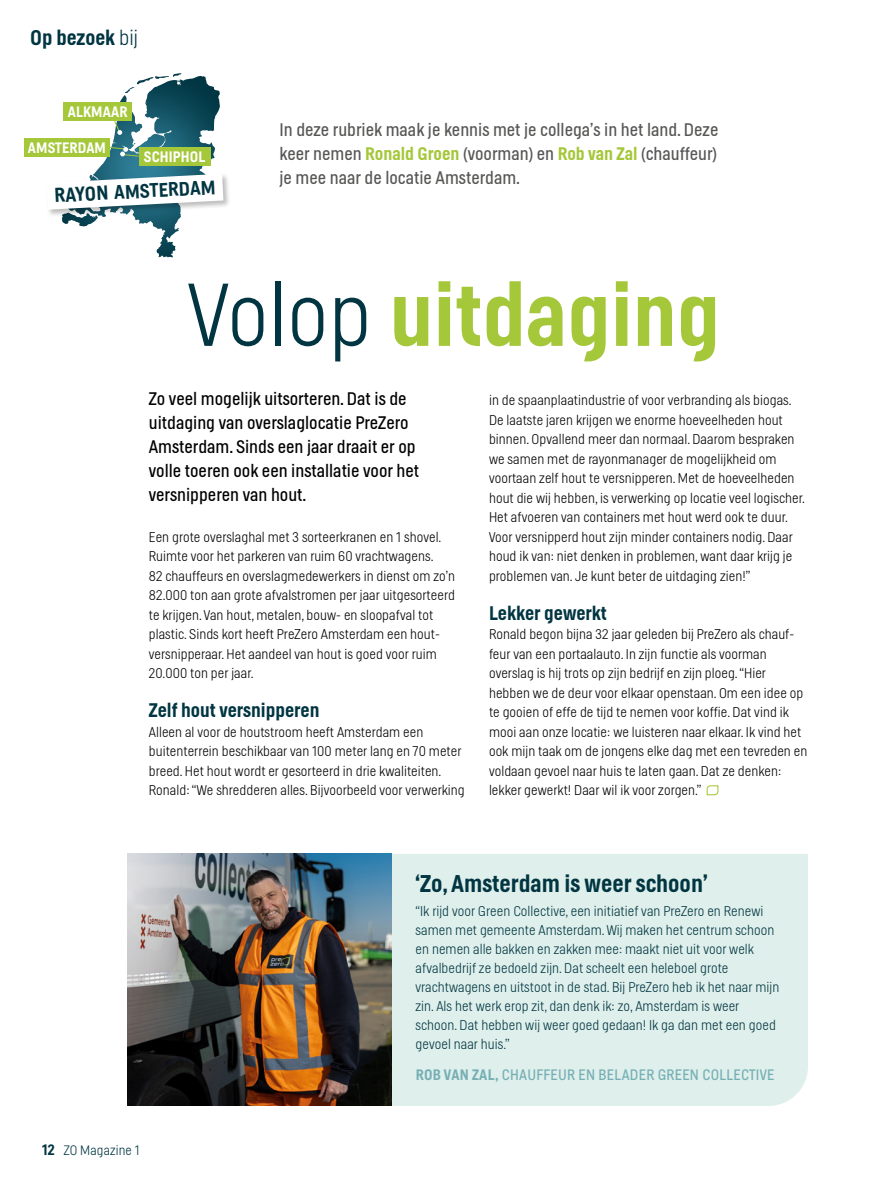
<style>
.page{position:relative;width:893px;height:1191px;background:#fff}
.page>*{position:absolute;margin:0;border:0;box-sizing:border-box;transform-origin:0 0}
.t1{font:500 88.2px "Helsinki";color:#a5c73a}
.t2{font:500 24px "Helsinki";color:#003541}
.t3{font:500 21px "Helsinki";color:#003541}
.t4{font:500 19.5px "Helsinki";color:#003541}
.t5{font:500 19.5px "Helsinki";color:#003541}
.t6{font:300 18px/24px "Helsinki";color:#000}
.t7{font:300 18px/24px "Helsinki";color:#575756;text-align:justify}
.t8{font:300 15px "Helsinki";letter-spacing:.02em;color:#75afb5}
.t9{font:500 15px "Helsinki";letter-spacing:.01em;color:#fff}
.t10{font:500 15px "Helsinki";color:#003541}
.t11{font:100 13.95px/19.5px "Helsinki";letter-spacing:.005em;color:#000}
.t12{font:100 13.95px/19px "Helsinki";letter-spacing:.005em;color:#003541}
.t13{font:100 13.5px "Helsinki";letter-spacing:.01em;color:#003541}
.s1{font-weight:100}
.s2{font-size:19.95px}
.s3{font-weight:500;color:#a5c73a}
.s4{font-weight:100;color:#003541}
.s5{font-weight:500}
</style>
<div class="page">
<svg style="left:706px;top:785px;width:13px;height:11px"></svg>
<div style="left:45px;top:172px;width:186px;height:45px;background:#000;opacity:.26"></div>
<div style="left:308px;top:853px;width:500px;height:253px;background:#dfefeb"></div>
<img style="left:128px;top:854px;width:264px;height:252px">
<div style="left:24px;top:138px;width:86px;height:18px;background:#a5c73a"></div>
<svg style="left:47px;top:73px;width:176px;height:185px"></svg>
<h3 class="t3" style="left:30px;top:26px;width:110px">Op bezoek <span class="s1">bij</span></h3>
<p class="t9" style="left:68px;top:103px;width:61px">ALKMAAR</p>
<p class="t9" style="left:28px;top:139px;width:80px">AMSTERDAM</p>
<p class="t9" style="left:144px;top:148px;width:63px">SCHIPHOL</p>
<h3 class="t5" style="left:54px;top:184px;width:163px;rotate:-3deg"><span class="s2">rayon</span> AMSTERDAM</h3>
<p class="t7" style="left:279px;top:117px;width:440px">In deze rubriek maak je kennis met je collega’s in het land. Deze keer nemen <span class="s3">Ronald Groen</span> (voorman) en <span class="s3">Rob van Zal</span> (chauffeur) je mee naar de locatie Amsterdam.</p>
<h1 class="t1" style="left:188px;top:263px;width:533px"><span class="s4">Volop</span> uitdaging</h1>
<p class="t6" style="left:149px;top:386px;width:272px">Zo veel mogelijk uitsorteren. Dat is de uitdaging van overslaglocatie PreZero Amsterdam. Sinds een jaar draait er op volle toeren ook een installatie voor het versnipperen van hout.</p>
<p class="t11" style="left:149px;top:527px;width:308px">Een grote overslaghal met 3 sorteerkranen en 1 shovel.<br>Ruimte voor het parkeren van ruim 60 vrachtwagens.<br>82 chauffeurs en overslagmedewerkers in dienst om zo’n 82.000 ton aan grote afvalstromen per jaar uitgesorteerd te krijgen. Van hout, metalen, bouw- en sloopafval tot plastic. Sinds kort heeft PreZero Amsterdam een hout&shy;versnipperaar. Het aandeel van hout is goed voor ruim 20.000 ton per jaar.</p>
<h3 class="t4" style="left:149px;top:699px;width:172px">Zelf hout versnipperen</h3>
<p class="t11" style="left:149px;top:722px;width:317px">Alleen al voor de houtstroom heeft Amsterdam een buitenterrein beschikbaar van 100 meter lang en 70 meter breed. Het hout wordt er gesorteerd in drie kwaliteiten.<br>Ronald: “We shredderen alles. Bijvoorbeeld voor verwerking</p>
<p class="t11" style="left:489px;top:390px;width:317px">in de spaanplaatindustrie of voor verbranding als biogas.<br>De laatste jaren krijgen we enorme hoeveelheden hout binnen. Opvallend meer dan normaal. Daarom bespraken we samen met de rayonmanager de mogelijkheid om voortaan zelf hout te versnipperen. Met de hoeveelheden hout die wij hebben, is verwerking op locatie veel logischer.<br>Het afvoeren van containers met hout werd ook te duur.<br>Voor versnipperd hout zijn minder containers nodig. Daar houd ik van: niet denken in problemen, want daar krijg je problemen van. Je kunt beter de uitdaging zien!”</p>
<h3 class="t4" style="left:489px;top:601px;width:119px">Lekker gewerkt</h3>
<p class="t11" style="left:489px;top:624px;width:320px">Ronald begon bijna 32 jaar geleden bij PreZero als chauf&shy;feur van een portaalauto. In zijn functie als voorman overslag is hij trots op zijn bedrijf en zijn ploeg. “Hier hebben we de deur voor elkaar openstaan. Om een idee op te gooien of effe de tijd te nemen voor koffie. Dat vind ik mooi aan onze locatie: we luisteren naar elkaar. Ik vind het ook mijn taak om de jongens elke dag met een tevreden en voldaan gevoel naar huis te laten gaan. Dat ze denken: lekker gewerkt! Daar wil ik voor zorgen.”</p>
<p class="t10" style="left:42px;top:1140px;width:14px">12</p>
<p class="t13" style="left:64px;top:1142px;width:77px">ZO Magazine 1</p>
<h2 class="t2" style="left:416px;top:870px;width:293px">‘Zo, Amsterdam is weer schoon’</h2>
<p class="t12" style="left:416px;top:901px;width:365px">“Ik rijd voor Green Collective, een initiatief van PreZero en Renewi samen met gemeente Amsterdam. Wij maken het centrum schoon en nemen alle bakken en zakken mee: maakt niet uit voor welk afvalbedrijf ze bedoeld zijn. Dat scheelt een heleboel grote vrachtwagens en uitstoot in de stad. Bij PreZero heb ik het naar mijn zin. Als het werk erop zit, dan denk ik: zo, Amsterdam is weer schoon. Dat hebben wij weer goed gedaan! Ik ga dan met een goed gevoel naar huis.”</p>
<p class="t8" style="left:416px;top:1066px;width:360px"><span class="s5">ROB VAN ZAL,</span> CHAUFFEUR EN BELADER GREEN COLLECTIVE</p>
</div>
